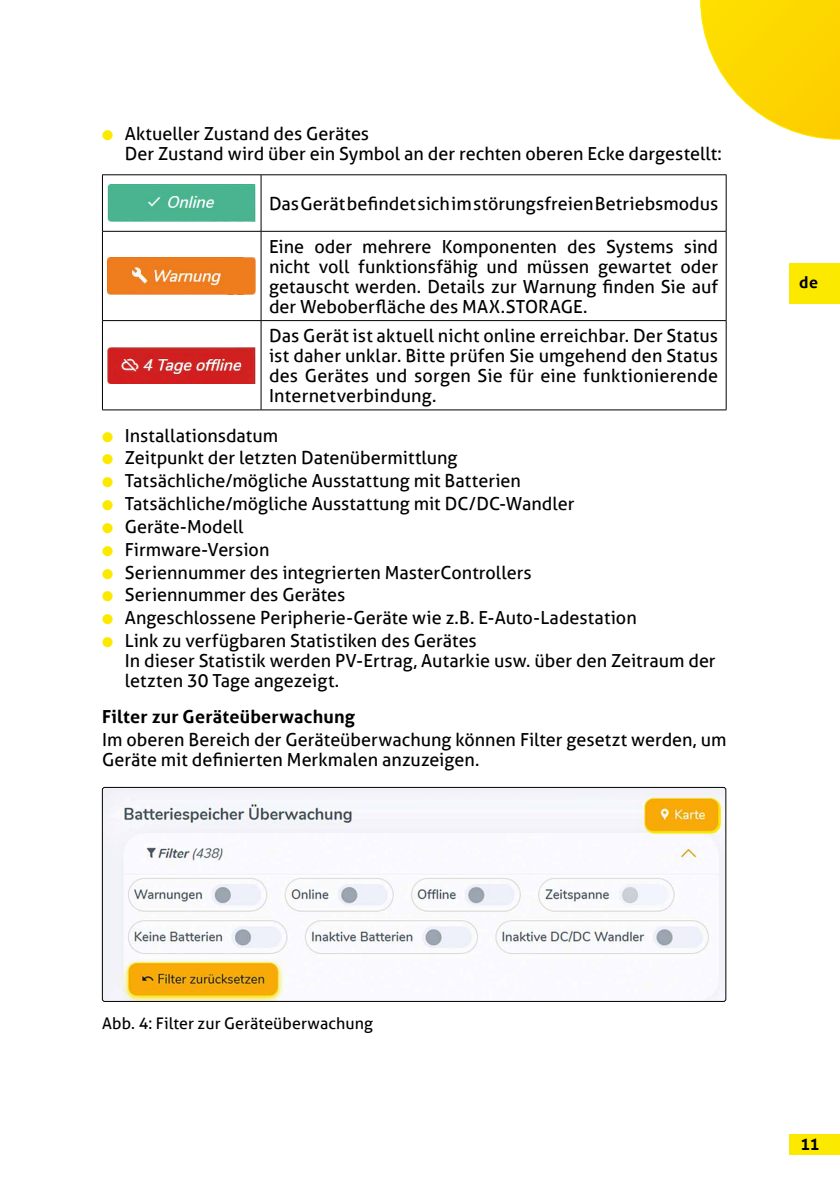
<style>
.page{position:relative;width:840px;height:1191px;background:#fff}
.page>*{position:absolute;margin:0;border:0;box-sizing:border-box;transform-origin:0 0}
.t1{font:18px/20px "Aller";color:#000}
.t2{font:700 18px "Aller";letter-spacing:.01em;color:#000}
.t3{font:16px "Aller";letter-spacing:.005em;color:#000}
.t4{font:700 16px "Aller";color:#000}
.s1{color:#fce900}
</style>
<div class="page">
<div style="left:789px;top:263px;width:50px;height:41px;background:#fce900"></div>
<div style="left:789px;top:1134px;width:50px;height:20px;background:#fce900"></div>
<svg style="left:700px;top:0;width:139px;height:139px"></svg>
<hr style="left:102px;top:174px;width:159px;height:1px;background:#000">
<hr style="left:102px;top:175px;width:1px;height:56px;background:#000">
<hr style="left:261px;top:174px;width:465px;height:1px;background:#000">
<hr style="left:725px;top:175px;width:1px;height:56px;background:#000">
<hr style="left:102px;top:232px;width:1px;height:88px;background:#000">
<hr style="left:725px;top:232px;width:1px;height:88px;background:#000">
<hr style="left:102px;top:321px;width:1px;height:88px;background:#000">
<hr style="left:725px;top:321px;width:1px;height:88px;background:#000">
<hr style="left:102px;top:409px;width:159px;height:1px;background:#000">
<hr style="left:261px;top:409px;width:465px;height:1px;background:#000">
<hr style="left:260px;top:175px;width:1px;height:56px;background:#000">
<hr style="left:102px;top:231px;width:159px;height:1px;background:#000">
<hr style="left:261px;top:231px;width:465px;height:1px;background:#000">
<hr style="left:260px;top:232px;width:1px;height:88px;background:#000">
<hr style="left:102px;top:320px;width:159px;height:1px;background:#000">
<hr style="left:261px;top:320px;width:465px;height:1px;background:#000">
<hr style="left:260px;top:321px;width:1px;height:88px;background:#000">
<img style="left:108px;top:185px;width:148px;height:36px">
<img style="left:108px;top:258px;width:148px;height:36px">
<img style="left:108px;top:347px;width:148px;height:36px">
<img style="left:102px;top:787px;width:623px;height:214px">
<div style="left:102px;top:787px;width:623px;height:214px;border:1px solid #000;border-radius:2px"></div>
<p class="t1" style="left:125px;top:124px;width:598px;text-indent:-23px"><span class="s1">●</span> Aktueller Zustand des Gerätes<br>Der Zustand wird über ein Symbol an der rechten oberen Ecke dargestellt:</p>
<p class="t1" style="left:269px;top:193px;width:450px">Das Gerät befindet sich im störungsfreien Betriebsmodus</p>
<p class="t1" style="left:269px;top:236px;width:450px;text-align:justify">Eine oder mehrere Komponenten des Systems sind nicht voll funktionsfähig und müssen gewartet oder getauscht werden. Details zur Warnung finden Sie auf der Weboberfläche des MAX.STORAGE.</p>
<p class="t1" style="left:269px;top:325px;width:450px;text-align:justify">Das Gerät ist aktuell nicht online erreichbar. Der Status ist daher unklar. Bitte prüfen Sie umgehend den Status des Gerätes und sorgen Sie für eine funktionierende Internetverbindung.</p>
<p class="t1" style="left:102px;top:425px;width:177px"><span class="s1">●</span> Installationsdatum</p>
<p class="t1" style="left:102px;top:448px;width:357px"><span class="s1">●</span> Zeitpunkt der letzten Datenübermittlung</p>
<p class="t1" style="left:102px;top:471px;width:420px"><span class="s1">●</span> Tatsächliche/mögliche Ausstattung mit Batterien</p>
<p class="t1" style="left:102px;top:493px;width:473px"><span class="s1">●</span> Tatsächliche/mögliche Ausstattung mit DC/DC-Wandler</p>
<p class="t1" style="left:102px;top:516px;width:143px"><span class="s1">●</span> Geräte-Modell</p>
<p class="t1" style="left:102px;top:539px;width:169px"><span class="s1">●</span> Firmware-Version</p>
<p class="t1" style="left:102px;top:562px;width:431px"><span class="s1">●</span> Seriennummer des integrierten MasterControllers</p>
<p class="t1" style="left:102px;top:585px;width:244px"><span class="s1">●</span> Seriennummer des Gerätes</p>
<p class="t1" style="left:102px;top:608px;width:536px"><span class="s1">●</span> Angeschlossene Peripherie-Geräte wie z.B. E-Auto-Ladestation</p>
<p class="t1" style="left:125px;top:630px;width:592px;text-indent:-23px"><span class="s1">●</span> Link zu verfügbaren Statistiken des Gerätes<br>In dieser Statistik werden PV-Ertrag, Autarkie usw. über den Zeitraum der letzten 30 Tage angezeigt.</p>
<p class="t2" style="left:102px;top:706px;width:254px">Filter zur Geräteüberwachung</p>
<p class="t1" style="left:102px;top:729px;width:625px">Im oberen Bereich der Geräteüberwachung können Filter gesetzt werden, um<br>Geräte mit definierten Merkmalen anzuzeigen.</p>
<p class="t4" style="left:798px;top:272px;width:20px">de</p>
<p class="t3" style="left:102px;top:1014px;width:272px">Abb. 4: Filter zur Geräteüberwachung</p>
<p class="t4" style="left:800px;top:1134px;width:21px">11</p>
</div>
